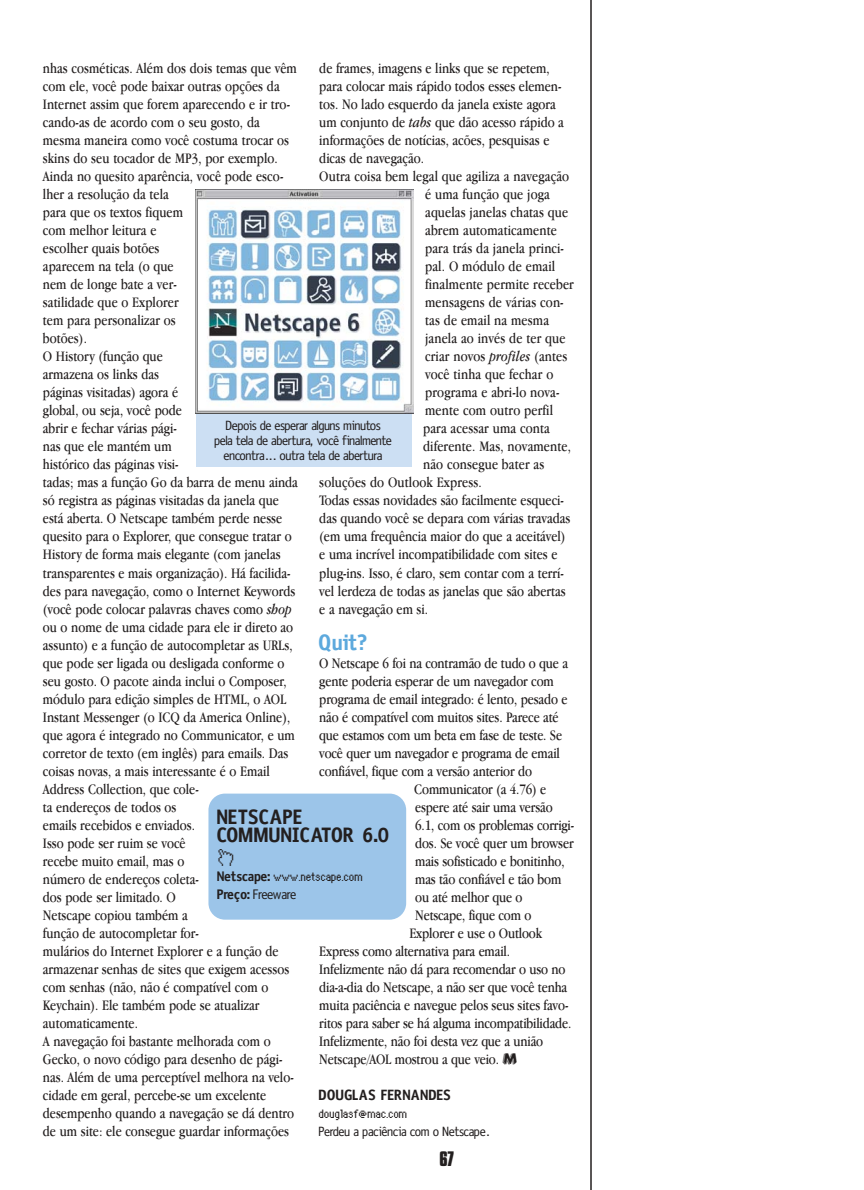
<style>
.page{position:relative;width:864px;height:1190px;background:#fff}
.page>*{position:absolute;margin:0;border:0;box-sizing:border-box;transform-origin:0 0}
.t1{font:27px "Macmania Garamond Normal";color:#231f1f}
.t2{font:700 22.5px "Obscena";color:#5da9dd}
.t3{font:700 21px/18px "Obscena";letter-spacing:.015em;color:#231f1f}
.t4{font:700 18px "Compacta BT";color:#231f1f}
.t5{font:15px/18px "Macmania Garamond Normal";color:#231f1f}
.t6{font:700 15px "Obscena";letter-spacing:.015em;color:#231f1f}
.t7{font:13.95px "Obscena";letter-spacing:-.025em;color:#231f1f}
.t8{font:13.5px/15px "Obscena";letter-spacing:-.005em;color:#231f1f;text-align:center}
.t9{font:13.5px "Genoveva";color:#231f1f}
.s1{font-style:italic}
.s2{font-family:"Obscena";font-weight:700;font-size:13.95px}
.s3{font-weight:700}
</style>
<div class="page">
<div style="left:208px;top:793px;width:198px;height:126px;background:#9cc5e9;border-radius:16px"></div>
<div style="left:196px;top:414px;width:215px;height:53px;background:#ccdff3"></div>
<img style="left:196px;top:190px;width:217px;height:224px">
<hr style="left:590px;top:0;width:2px;height:1190px;background:#231f1f">
<p class="t5" style="left:43px;top:61px;width:257px">nhas cosméticas. Além dos dois temas que vêm com ele, você pode baixar outras opções da Internet assim que forem aparecendo e ir tro&shy;cando-as de acordo com o seu gosto, da mesma maneira como você costuma trocar os skins do seu tocador de MP3, por exemplo.<br>Ainda no quesito aparência, você pode esco&shy;lher a resolução da tela<br>para que os textos fiquem<br>com melhor leitura e<br>escolher quais botões<br>aparecem na tela (o que<br>nem de longe bate a ver-<br>satilidade que o Explorer<br>tem para personalizar os<br>botões).<br>O History (função que<br>armazena os links das<br>páginas visitadas) agora é<br>global, ou seja, você pode<br>abrir e fechar várias pági-<br>nas que ele mantém um<br>histórico das páginas visi-<br>tadas; mas a função Go da barra de menu ainda só registra as páginas visitadas da janela que está aberta. O Netscape também perde nesse quesito para o Explorer, que consegue tratar o History de forma mais elegante (com janelas transparentes e mais organização). Há facilida&shy;des para navegação, como o Internet Keywords (você pode colocar palavras chaves como <span class="s1">shop </span>ou o nome de uma cidade para ele ir direto ao assunto) e a função de autocompletar as URLs, que pode ser ligada ou desligada conforme o seu gosto. O pacote ainda inclui o Composer, módulo para edição simples de HTML, o AOL Instant Messenger (o ICQ da America Online), que agora é integrado no Communicator, e um corretor de texto (em inglês) para emails. Das coisas novas, a mais interessante é o Email Address Collection, que cole-<br>ta endereços de todos os<br>emails recebidos e enviados.<br>Isso pode ser ruim se você<br>recebe muito email, mas o<br>número de endereços coleta-<br>dos pode ser limitado. O<br>Netscape copiou também a<br>função de autocompletar for-<br>mulários do Internet Explorer e a função de armazenar senhas de sites que exigem acessos com senhas (não, não é compatível com o Keychain). Ele também pode se atualizar automaticamente.<br>A navegação foi bastante melhorada com o Gecko, o novo código para desenho de pági&shy;nas. Além de uma perceptível melhora na velo&shy;cidade em geral, percebe-se um excelente desempenho quando a navegação se dá dentro de um site: ele consegue guardar informações</p>
<p class="t5" style="left:319px;top:61px;width:232px">de frames, imagens e links que se repetem,</p>
<p class="t5" style="left:319px;top:79px;width:244px">para colocar mais rápido todos esses elemen-</p>
<p class="t5" style="left:319px;top:97px;width:238px">tos. No lado esquerdo da janela existe agora</p>
<p class="t5" style="left:319px;top:115px;width:246px">um conjunto de <span class="s1">tabs</span> que dão acesso rápido a</p>
<p class="t5" style="left:319px;top:133px;width:232px">informações de notícias, acões, pesquisas e</p>
<p class="t5" style="left:319px;top:151px;width:106px">dicas de navegação.</p>
<p class="t5" style="left:319px;top:169px;width:251px">Outra coisa bem legal que agiliza a navegação</p>
<p class="t5" style="left:425px;top:187px;width:126px">é uma função que joga</p>
<p class="t5" style="left:425px;top:205px;width:145px">aquelas janelas chatas que</p>
<p class="t5" style="left:425px;top:223px;width:133px">abrem automaticamente</p>
<p class="t5" style="left:425px;top:241px;width:140px">para trás da janela princi-</p>
<p class="t5" style="left:425px;top:259px;width:132px">pal. O módulo de email</p>
<p class="t5" style="left:425px;top:277px;width:150px">finalmente permite receber</p>
<p class="t5" style="left:425px;top:295px;width:140px">mensagens de várias con-</p>
<p class="t5" style="left:425px;top:313px;width:125px">tas de email na mesma</p>
<p class="t5" style="left:425px;top:331px;width:142px">janela ao invés de ter que</p>
<p class="t5" style="left:425px;top:349px;width:144px">criar novos <span class="s1">profiles</span> (antes</p>
<p class="t5" style="left:425px;top:367px;width:130px">você tinha que fechar o</p>
<p class="t5" style="left:425px;top:385px;width:136px">programa e abri-lo nova-</p>
<p class="t5" style="left:425px;top:403px;width:129px">mente com outro perfil</p>
<p class="t5" style="left:423px;top:421px;width:128px">para acessar uma conta</p>
<p class="t5" style="left:423px;top:439px;width:149px">diferente. Mas, novamente,</p>
<p class="t5" style="left:423px;top:457px;width:123px">não consegue bater as</p>
<p class="t5" style="left:319px;top:475px;width:164px">soluções do Outlook Express.</p>
<p class="t5" style="left:319px;top:493px;width:246px">Todas essas novidades são facilmente esqueci-</p>
<p class="t5" style="left:319px;top:511px;width:253px">das quando você se depara com várias travadas</p>
<p class="t5" style="left:319px;top:529px;width:248px">(em uma frequência maior do que a aceitável)</p>
<p class="t5" style="left:319px;top:547px;width:240px">e uma incrível incompatibilidade com sites e</p>
<p class="t5" style="left:319px;top:565px;width:246px">plug-ins. Isso, é claro, sem contar com a terrí-</p>
<p class="t5" style="left:319px;top:583px;width:248px">vel lerdeza de todas as janelas que são abertas</p>
<p class="t5" style="left:319px;top:601px;width:110px">e a navegação em si.</p>
<h2 class="t2" style="left:319px;top:634px;width:50px">Quit?</h2>
<p class="t5" style="left:319px;top:655px;width:250px">O Netscape 6 foi na contramão de tudo o que a</p>
<p class="t5" style="left:319px;top:673px;width:236px">gente poderia esperar de um navegador com</p>
<p class="t5" style="left:319px;top:691px;width:250px">programa de email integrado: é lento, pesado e</p>
<p class="t5" style="left:319px;top:709px;width:241px">não é compatível com muitos sites. Parece até</p>
<p class="t5" style="left:319px;top:727px;width:244px">que estamos com um beta em fase de teste. Se</p>
<p class="t5" style="left:319px;top:745px;width:242px">você quer um navegador e programa de email</p>
<p class="t5" style="left:319px;top:763px;width:214px">confiável, fique com a versão anterior do</p>
<p class="t5" style="left:414px;top:781px;width:134px">Communicator (a 4.76) e</p>
<p class="t5" style="left:415px;top:799px;width:139px">espere até sair uma versão</p>
<p class="t5" style="left:415px;top:817px;width:161px">6.1, com os problemas corrigi-</p>
<p class="t5" style="left:415px;top:835px;width:160px">dos. Se você quer um browser</p>
<p class="t5" style="left:415px;top:853px;width:151px">mais sofisticado e bonitinho,</p>
<p class="t5" style="left:415px;top:871px;width:148px">mas tão confiável e tão bom</p>
<p class="t5" style="left:415px;top:889px;width:109px">ou até melhor que o</p>
<p class="t5" style="left:415px;top:907px;width:118px">Netscape, fique com o</p>
<p class="t5" style="left:409px;top:925px;width:134px">Explorer e use o Outlook</p>
<p class="t5" style="left:319px;top:943px;width:192px">Express como alternativa para email.</p>
<p class="t5" style="left:319px;top:961px;width:248px">Infelizmente não dá para recomendar o uso no</p>
<p class="t5" style="left:319px;top:979px;width:249px">dia-a-dia do Netscape, a não ser que você tenha</p>
<p class="t5" style="left:319px;top:997px;width:251px">muita paciência e navegue pelos seus sites favo-</p>
<p class="t5" style="left:319px;top:1015px;width:254px">ritos para saber se há alguma incompatibilidade.</p>
<p class="t5" style="left:319px;top:1033px;width:225px">Infelizmente, não foi desta vez que a união</p>
<p class="t5" style="left:319px;top:1051px;width:199px">Netscape/AOL mostrou a que veio. µ</p>
<p class="t6" style="left:319px;top:1089px;width:133px">DOUGLAS FERNANDES</p>
<p class="t9" style="left:319px;top:1105px;width:90px">douglasf@mac.com</p>
<p class="t8" style="left:319px;top:1125px;width:172px">Perdeu a paciência com o Netscape.</p>
<p class="t8" style="left:215px;top:419px;width:179px">Depois de esperar alguns minutos<br>pela tela de abertura, você finalmente encontra... outra tela de abertura</p>
<h3 class="t3" style="left:217px;top:809px;width:173px">NETSCAPE<br>COMMUNICATOR 6.0</h3>
<h1 class="t1" style="left:217px;top:847px;width:20px">¡</h1>
<p class="t9" style="left:217px;top:868px;width:147px"><span class="s2">Netscape:</span> www.netscape.com</p>
<p class="t7" style="left:217px;top:889px;width:81px"><span class="s3">Preço:</span> Freeware</p>
<p class="t4" style="left:439px;top:1150px;width:16px">67</p>
</div>
